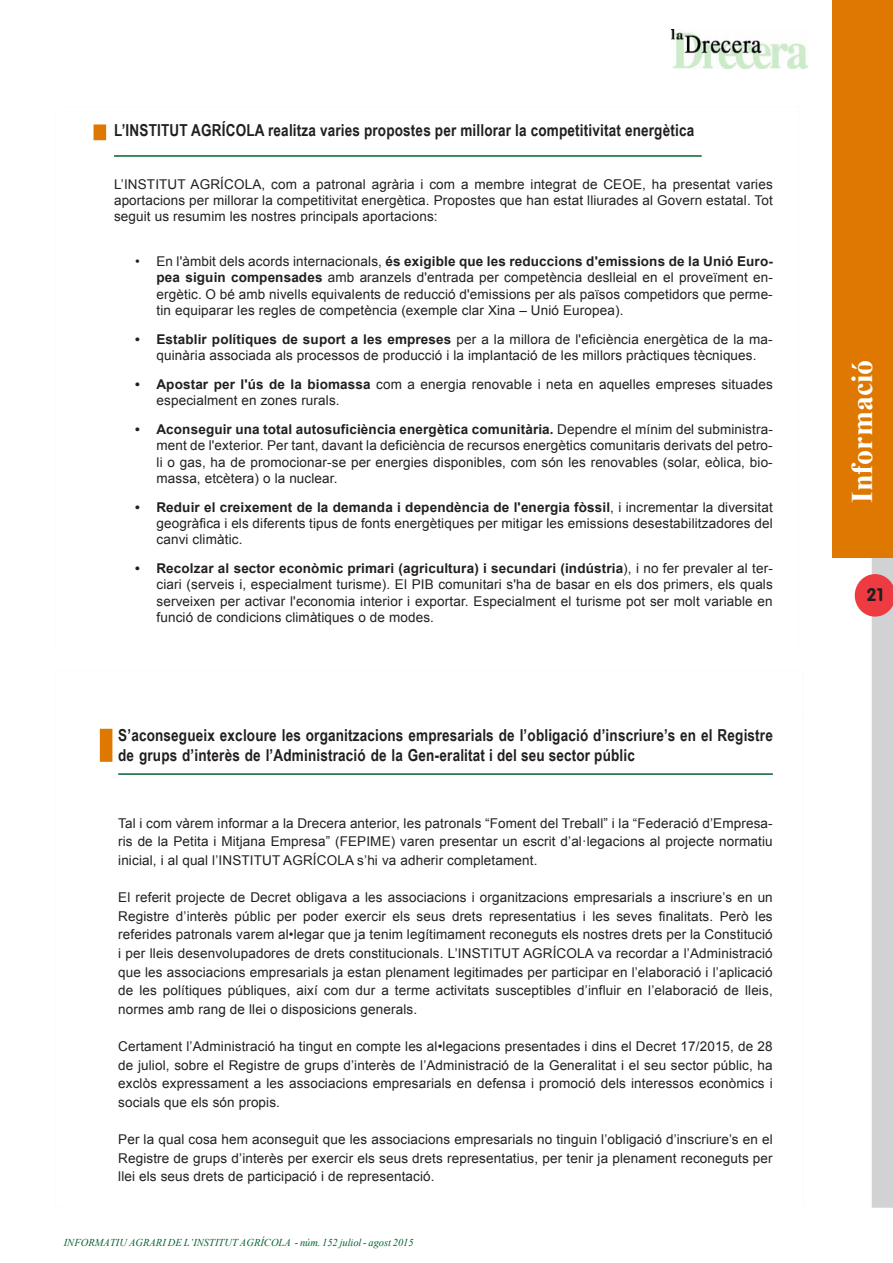
<style>
.page{position:relative;width:893px;height:1263px;background:#fff}
.page>*{position:absolute;margin:0;border:0;box-sizing:border-box;transform-origin:0 0}
.t1{font:700 30px "Times New Roman";color:#fff}
.t2{font:700 18px "VAG Rounded";color:#231f20}
.t3{font:700 16.5px/19.8px "Arial Narrow";letter-spacing:.01em;color:#231f20}
.t4{font:13.5px/16.2px "Arial";letter-spacing:.01em;color:#231f20;text-align:justify}
.t5{font:italic 10.5px "Times New Roman";color:#00622f}
.s1{font-weight:700}
</style>
<div class="page">
<svg style="left:855px;top:557px;width:38px;height:651px"></svg>
<img style="left:672px;top:30px;width:136px;height:38px">
<div style="left:833px;top:0;width:60px;height:557px;background:#de7800"></div>
<div style="left:94px;top:125px;width:11px;height:14px;background:#de7800"></div>
<div style="left:94px;top:124px;width:12px;height:16px;border:2px solid #de7800"></div>
<hr style="left:114px;top:155px;width:588px;height:2px;background:#00622f">
<div style="left:101px;top:729px;width:11px;height:32px;background:#de7800"></div>
<div style="left:100px;top:729px;width:12px;height:33px;border:2px solid #de7800"></div>
<hr style="left:118px;top:773px;width:655px;height:2px;background:#00622f">
<p class="t3" style="left:114px;top:120px;width:582px">L’INSTITUT AGRÍCOLA realitza varies propostes per millorar la competitivitat energètica</p>
<p class="t4" style="left:114px;top:176px;width:660px">L’INSTITUT AGRÍCOLA, com a patronal agrària i com a membre integrat de CEOE, ha presentat varies aportacions per millorar la competitivitat energètica. Propostes que han estat lliurades al Govern estatal. Tot seguit us resumim les nostres principals aportacions:</p>
<p class="t4" style="left:157px;top:254px;width:618px;text-indent:-21px">• En l'àmbit dels acords internacionals, <span class="s1">és exigible que les reduccions d'emissions de la Unió Euro&shy;pea siguin compensades</span> amb aranzels d'entrada per competència deslleial en el proveïment en&shy;ergètic. O bé amb nivells equivalents de reducció d'emissions per als països competidors que perme&shy;tin equiparar les regles de competència (exemple clar Xina – Unió Europea).</p>
<p class="t4" style="left:135px;top:331px;width:639px;text-align:center"><span class="s1">• Establir polítiques de suport a les empreses</span> per a la millora de l'eficiència energètica de la ma&shy;quinària associada als processos de producció i la implantació de les millors pràctiques tècniques.</p>
<p class="t4" style="left:157px;top:376px;width:618px;text-indent:-21px"><span class="s1">• Apostar per l'ús de la biomassa</span> com a energia renovable i neta en aquelles empreses situades especialment en zones rurals.</p>
<p class="t4" style="left:157px;top:421px;width:618px;text-indent:-21px"><span class="s1">• Aconseguir una total autosuficiència energètica comunitària.</span> Dependre el mínim del subministra&shy;ment de l'exterior. Per tant, davant la deficiència de recursos energètics comunitaris derivats del petro&shy;li o gas, ha de promocionar-se per energies disponibles, com són les renovables (solar, eòlica, bio&shy;massa, etcètera) o la nuclear.</p>
<p class="t4" style="left:157px;top:499px;width:618px;text-indent:-21px"><span class="s1">• Reduir el creixement de la demanda i dependència de l'energia fòssil</span>, i incrementar la diversitat geogràfica i els diferents tipus de fonts energètiques per mitigar les emissions desestabilitzadores del canvi climàtic.</p>
<p class="t4" style="left:157px;top:560px;width:618px;text-indent:-21px"><span class="s1">• Recolzar al sector econòmic primari (agricultura) i secundari (indústria</span>), i no fer prevaler al ter&shy;ciari (serveis i, especialment turisme). El PIB comunitari s'ha de basar en els dos primers, els quals serveixen per activar l'economia interior i exportar. Especialment el turisme pot ser molt variable en funció de condicions climàtiques o de modes.</p>
<p class="t3" style="left:118px;top:724px;width:656px">S’aconsegueix excloure les organitzacions empresarials de l’obligació d’inscriure’s en el Registre de grups d’interès de l’Administració de la Gen-eralitat i del seu sector públic</p>
<p class="t4" style="left:118px;top:814px;width:656px;line-height:18.6px">Tal i com vàrem informar a la Drecera anterior, les patronals “Foment del Treball” i la “Federació d’Empresa&shy;ris de la Petita i Mitjana Empresa” (FEPIME) varen presentar un escrit d’al·legacions al projecte normatiu inicial, i al qual l’INSTITUT AGRÍCOLA s’hi va adherir completament.</p>
<p class="t4" style="left:118px;top:888px;width:656px;line-height:18.6px">El referit projecte de Decret obligava a les associacions i organitzacions empresarials a inscriure’s en un Registre d’interès públic per poder exercir els seus drets representatius i les seves finalitats. Però les referides patronals varem al•legar que ja tenim legítimament reconeguts els nostres drets per la Constitució i per lleis desenvolupadores de drets constitucionals. L’INSTITUT AGRÍCOLA va recordar a l’Administració que les associacions empresarials ja estan plenament legitimades per participar en l’elaboració i l’aplicació de les polítiques públiques, així com dur a terme activitats susceptibles d’influir en l’elaboració de lleis, normes amb rang de llei o disposicions generals.</p>
<p class="t4" style="left:118px;top:1037px;width:656px;line-height:18.6px">Certament l’Administració ha tingut en compte les al•legacions presentades i dins el Decret 17/2015, de 28 de juliol, sobre el Registre de grups d’interès de l’Administració de la Generalitat i el seu sector públic, ha exclòs expressament a les associacions empresarials en defensa i promoció dels interessos econòmics i socials que els són propis.</p>
<p class="t4" style="left:118px;top:1130px;width:656px;line-height:18.6px">Per la qual cosa hem aconseguit que les associacions empresarials no tinguin l’obligació d’inscriure’s en el Registre de grups d’interès per exercir els seus drets representatius, per tenir ja plenament reconeguts per llei els seus drets de participació i de representació.</p>
<p class="t5" style="left:64px;top:1235px;width:351px">INFORMATIU AGRARI DE L’INSTITUT AGRÍCOLA - núm. 152 juliol - agost 2015</p>
<h1 class="t1" style="left:841px;top:503px;width:145px;rotate:-90deg">Informació</h1>
<h2 class="t2" style="left:866px;top:584px;width:18px">21</h2>
</div>
